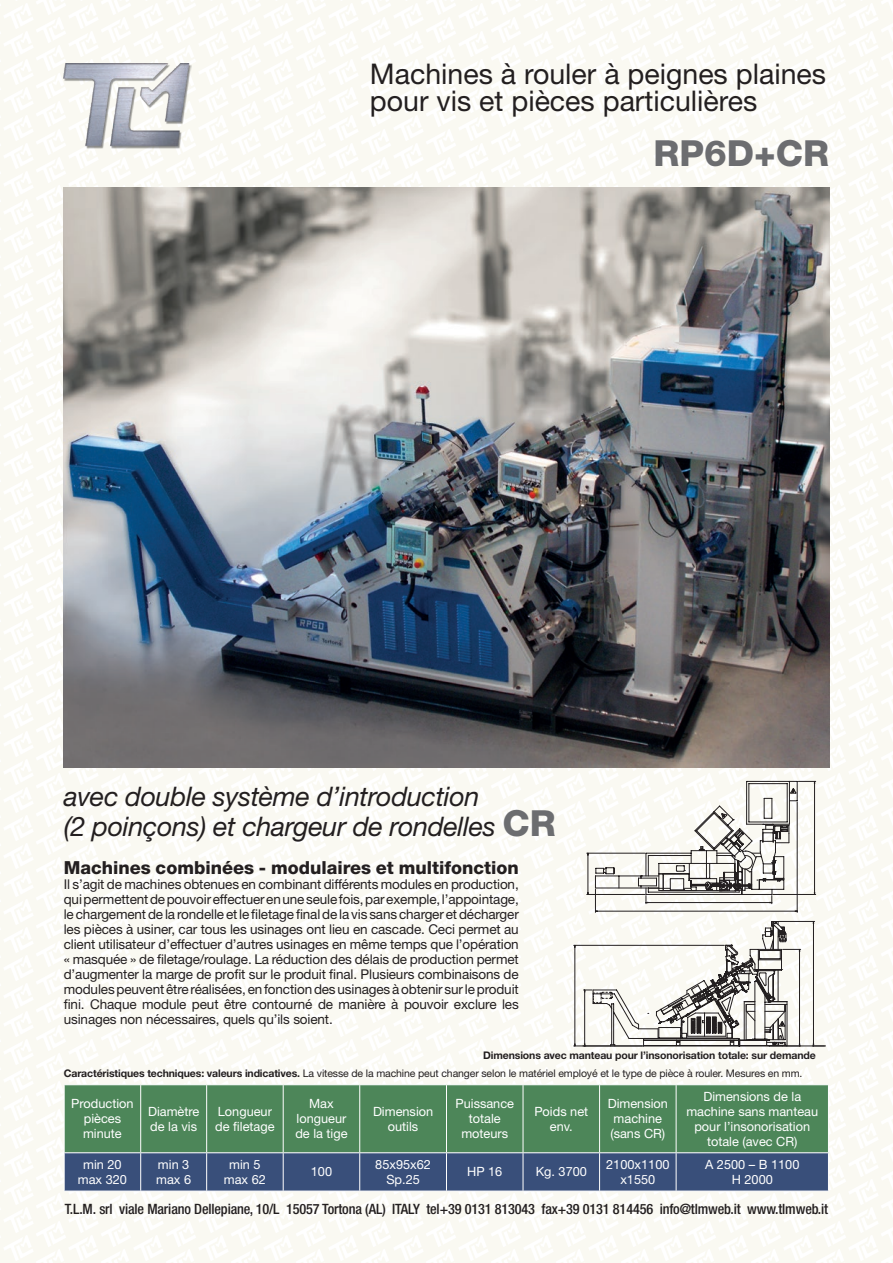
<style>
.page{position:relative;width:893px;height:1263px;background:#fff}
.page>*{position:absolute;margin:0;border:0;box-sizing:border-box;transform-origin:0 0}
.t1{font:800 36px "Helvetica Neue LT Std";color:#6c6d70}
.t2{font:28.5px/27px "Helvetica Neue LT Std";color:#231f20}
.t3{font:italic 27px "Helvetica Neue LT Std";letter-spacing:-.015em;color:#231f20}
.titolino{font:800 18px "Helvetica Neue LT Std";color:#231f20}
.t4{font:500 condensed 14.25px "Helvetica Neue LT Std";letter-spacing:-.01em;color:#231f20}
.testo{font:13.5px/15px "Helvetica Neue LT Std";letter-spacing:-.01em;color:#231f20;text-align:justify}
.t5{font:12.75px/15px "Helvetica Neue LT Std";color:#fff;text-align:center}
.t6{font:10.5px "Helvetica Neue LT Std";letter-spacing:-.01em;color:#231f20}
.t7{font:700 10.5px "Helvetica Neue LT Std";letter-spacing:-.01em;color:#231f20}
.s1{font-weight:800;font-style:normal;font-size:36px;color:#6c6d70}
.s2{font-weight:700}
</style>
<div class="page">
<div style="left:0;top:0;width:893px;height:1263px;background:linear-gradient(to right,#fbfbf6,#fbfaf5)"></div>
<img style="left:64px;top:187px;width:765px;height:580px">
<hr style="left:575px;top:945px;width:1px;height:101px;background:#231f20">
<hr style="left:574px;top:1046px;width:68px;height:1px;background:#231f20">
<hr style="left:574px;top:945px;width:150px;height:1px;background:#231f20">
<svg style="left:582px;top:921px;width:244px;height:126px"></svg>
<hr style="left:588px;top:853px;width:1px;height:41px;background:#231f20">
<hr style="left:587px;top:894px;width:58px;height:1px;background:#231f20">
<hr style="left:587px;top:853px;width:58px;height:1px;background:#231f20">
<svg style="left:595px;top:781px;width:221px;height:131px"></svg>
<img style="left:64px;top:64px;width:127px;height:85px">
<div style="left:65px;top:1085px;width:763px;height:67px;background:#4d8659"></div>
<div style="left:65px;top:1153px;width:763px;height:38px;background:#394f7a"></div>
<hr style="left:64px;top:1084px;width:77px;height:1px;background:#fff">
<hr style="left:64px;top:1085px;width:1px;height:67px;background:#fff">
<hr style="left:141px;top:1084px;width:66px;height:1px;background:#fff">
<hr style="left:140px;top:1085px;width:1px;height:67px;background:#fff">
<hr style="left:207px;top:1084px;width:76px;height:1px;background:#fff">
<hr style="left:206px;top:1085px;width:1px;height:67px;background:#fff">
<hr style="left:283px;top:1084px;width:77px;height:1px;background:#fff">
<hr style="left:283px;top:1085px;width:1px;height:67px;background:#fff">
<hr style="left:360px;top:1084px;width:86px;height:1px;background:#fff">
<hr style="left:359px;top:1085px;width:1px;height:67px;background:#fff">
<hr style="left:446px;top:1084px;width:77px;height:1px;background:#fff">
<hr style="left:446px;top:1085px;width:1px;height:67px;background:#fff">
<hr style="left:523px;top:1084px;width:77px;height:1px;background:#fff">
<hr style="left:523px;top:1085px;width:1px;height:67px;background:#fff">
<hr style="left:600px;top:1084px;width:76px;height:1px;background:#fff">
<hr style="left:599px;top:1085px;width:1px;height:67px;background:#fff">
<hr style="left:676px;top:1084px;width:153px;height:1px;background:#fff">
<hr style="left:676px;top:1085px;width:1px;height:67px;background:#fff">
<hr style="left:828px;top:1085px;width:1px;height:67px;background:#fff">
<hr style="left:64px;top:1152px;width:77px;height:1px;background:#fff">
<hr style="left:64px;top:1153px;width:1px;height:38px;background:#fff">
<hr style="left:141px;top:1152px;width:66px;height:1px;background:#fff">
<hr style="left:140px;top:1153px;width:1px;height:38px;background:#fff">
<hr style="left:207px;top:1152px;width:76px;height:1px;background:#fff">
<hr style="left:206px;top:1153px;width:1px;height:38px;background:#fff">
<hr style="left:283px;top:1152px;width:77px;height:1px;background:#fff">
<hr style="left:283px;top:1153px;width:1px;height:38px;background:#fff">
<hr style="left:360px;top:1152px;width:86px;height:1px;background:#fff">
<hr style="left:359px;top:1153px;width:1px;height:38px;background:#fff">
<hr style="left:446px;top:1152px;width:77px;height:1px;background:#fff">
<hr style="left:446px;top:1153px;width:1px;height:38px;background:#fff">
<hr style="left:523px;top:1152px;width:77px;height:1px;background:#fff">
<hr style="left:523px;top:1153px;width:1px;height:38px;background:#fff">
<hr style="left:600px;top:1152px;width:76px;height:1px;background:#fff">
<hr style="left:599px;top:1153px;width:1px;height:38px;background:#fff">
<hr style="left:676px;top:1152px;width:153px;height:1px;background:#fff">
<hr style="left:676px;top:1153px;width:1px;height:38px;background:#fff">
<hr style="left:828px;top:1153px;width:1px;height:38px;background:#fff">
<hr style="left:64px;top:1191px;width:77px;height:1px;background:#fff">
<hr style="left:141px;top:1191px;width:66px;height:1px;background:#fff">
<hr style="left:207px;top:1191px;width:76px;height:1px;background:#fff">
<hr style="left:283px;top:1191px;width:77px;height:1px;background:#fff">
<hr style="left:360px;top:1191px;width:86px;height:1px;background:#fff">
<hr style="left:446px;top:1191px;width:77px;height:1px;background:#fff">
<hr style="left:523px;top:1191px;width:77px;height:1px;background:#fff">
<hr style="left:600px;top:1191px;width:76px;height:1px;background:#fff">
<hr style="left:676px;top:1191px;width:153px;height:1px;background:#fff">
<p class="t2" style="left:370px;top:60px;width:458px">Machines à rouler à peignes plaines pour vis et pièces particulières</p>
<p class="t1" style="left:654px;top:131px;width:177px">RP6D+CR</p>
<p class="t3" style="left:64px;top:780px;width:417px">avec double système d’introduction</p>
<p class="t3" style="left:64px;top:810px;width:493px">(2 poinçons) et chargeur de rondelles <span class="s1">CR</span></p>
<p class="titolino" style="left:64px;top:857px;width:456px">Machines combinées - modulaires et multifonction</p>
<p class="testo" style="left:64px;top:876px;width:457px">Il s’agit de machines obtenues en combinant différents modules en production, qui permettent de pouvoir effectuer en une seule fois, par exemple, l’appointage, le chargement de la rondelle et le filetage final de la vis sans charger et décharger les pièces à usiner, car tous les usinages ont lieu en cascade. Ceci permet au client utilisateur d’effectuer d’autres usinages en même temps que l’opération « masquée » de filetage/roulage. La réduction des délais de production permet d’augmenter la marge de profit sur le produit final. Plusieurs combinaisons de modules peuvent être réalisées, en fonction des usinages à obtenir sur le produit fini. Chaque module peut être contourné de manière à pouvoir exclure les usinages non nécessaires, quels qu’ils soient.</p>
<p class="t7" style="left:483px;top:1048px;width:334px">Dimensions avec manteau pour l’insonorisation totale: sur demande</p>
<p class="t6" style="left:64px;top:1067px;width:740px"><span class="s2">Caractéristiques techniques: valeurs indicatives.</span> La vitesse de la machine peut changer selon le matériel employé et le type de pièce à rouler. Mesures en mm.</p>
<p class="t5" style="left:71px;top:1096px;width:64px">Production</p>
<p class="t5" style="left:83px;top:1111px;width:40px;text-align:left">pièces minute</p>
<p class="t5" style="left:83px;top:1157px;width:40px">min 20</p>
<p class="t5" style="left:78px;top:1172px;width:51px">max 320</p>
<p class="t5" style="left:148px;top:1103px;width:53px">Diamètre</p>
<p class="t5" style="left:150px;top:1118px;width:48px">de la vis</p>
<p class="t5" style="left:158px;top:1157px;width:33px">min 3</p>
<p class="t5" style="left:156px;top:1172px;width:36px">max 6</p>
<p class="t5" style="left:218px;top:1103px;width:56px">Longueur</p>
<p class="t5" style="left:215px;top:1118px;width:61px">de filetage</p>
<p class="t5" style="left:229px;top:1157px;width:33px">min 5</p>
<p class="t5" style="left:224px;top:1172px;width:44px">max 62</p>
<p class="t5" style="left:297px;top:1096px;width:51px">Max longueur</p>
<p class="t5" style="left:295px;top:1126px;width:54px">de la tige</p>
<p class="t5" style="left:373px;top:1103px;width:62px">Dimension</p>
<p class="t5" style="left:388px;top:1118px;width:32px">outils</p>
<p class="t5" style="left:455px;top:1096px;width:60px">Puissance</p>
<p class="t5" style="left:469px;top:1111px;width:33px">totale</p>
<p class="t5" style="left:461px;top:1126px;width:48px">moteurs</p>
<p class="t5" style="left:534px;top:1103px;width:55px">Poids net</p>
<p class="t5" style="left:550px;top:1118px;width:24px">env.</p>
<p class="t5" style="left:311px;top:1164px;width:23px">100</p>
<p class="t5" style="left:375px;top:1157px;width:57px">85x95x62<br>Sp.25</p>
<p class="t5" style="left:467px;top:1164px;width:37px">HP 16</p>
<p class="t5" style="left:536px;top:1164px;width:53px">Kg. 3700</p>
<p class="t5" style="left:608px;top:1096px;width:62px">Dimension</p>
<p class="t5" style="left:614px;top:1111px;width:50px">machine</p>
<p class="t5" style="left:610px;top:1126px;width:56px">(sans CR)</p>
<p class="t5" style="left:606px;top:1157px;width:65px">2100x1100</p>
<p class="t5" style="left:620px;top:1172px;width:36px">x1550</p>
<p class="t5" style="left:686px;top:1088px;width:133px">Dimensions de la machine sans manteau pour l’insonorisation totale (avec CR)</p>
<p class="t5" style="left:705px;top:1157px;width:96px">A 2500 – B 1100</p>
<p class="t5" style="left:732px;top:1172px;width:43px">H 2000</p>
<p class="t4" style="left:65px;top:1200px;width:765px">T.L.M. srl viale Mariano Dellepiane, 10/L 15057 Tortona (AL) ITALY tel+39 0131 813043 fax+39 0131 814456 info@tlmweb.it www.tlmweb.it</p>
</div>
